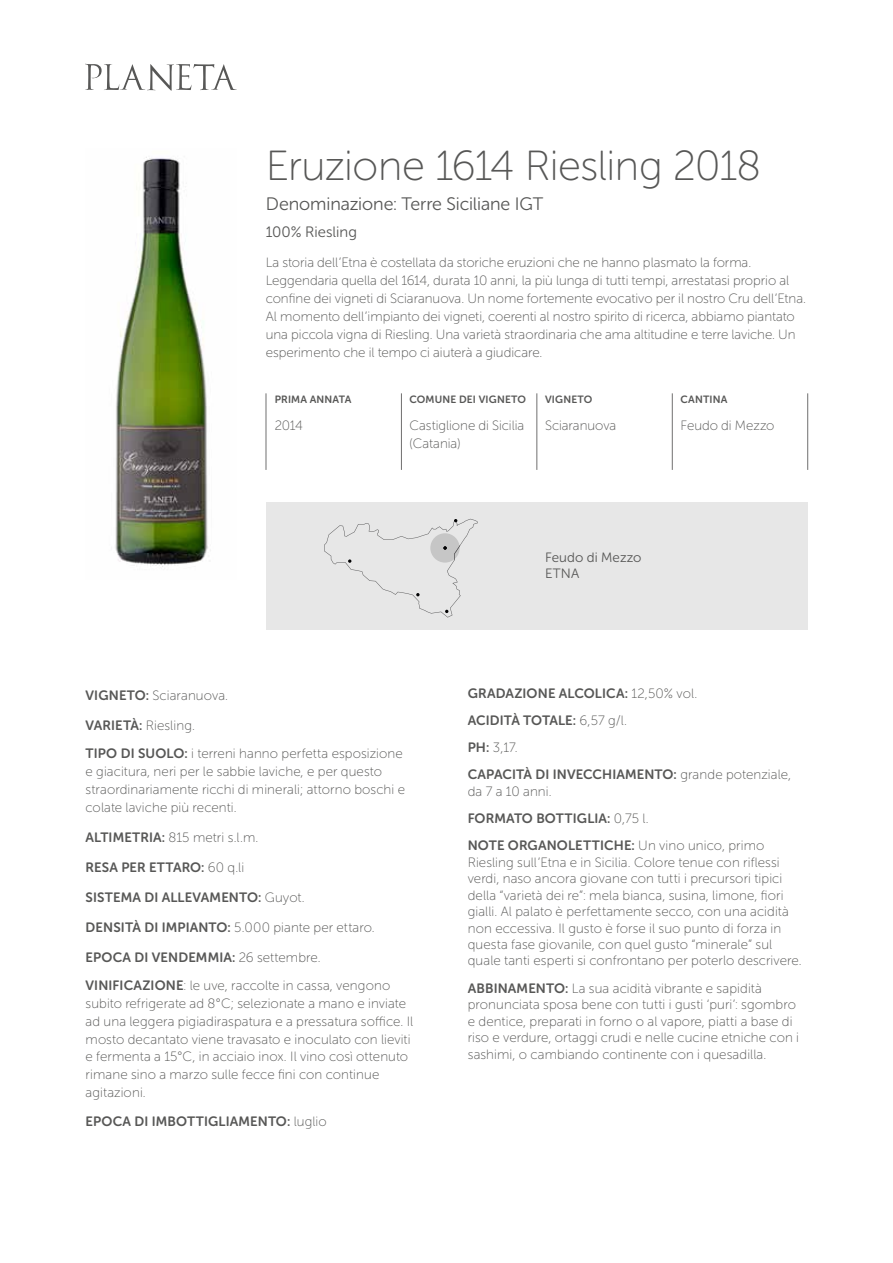
<style>
.page{position:relative;width:893px;height:1263px;background:#fff}
.page>*{position:absolute;margin:0;border:0;box-sizing:border-box;transform-origin:0 0}
.t1{font:42px "Museo Sans Rounded 100";letter-spacing:-.015em;color:#575756}
.t2{font:18px "Museo Sans Rounded 300";letter-spacing:-.005em;color:#575756}
.t3{font:15px "Museo Sans Rounded 300";color:#575756}
.t4{font:13.5px/16.5px "Museo Sans Rounded 100";letter-spacing:.005em;color:#575756}
.t5{font:13.5px/27.2px "Museo Sans Rounded 700";letter-spacing:.01em;color:#575756}
.t6{font:13.5px/16.2px "Museo Sans Rounded 300";letter-spacing:.01em;color:#575756}
.t7{font:10.5px "Museo Sans Rounded 700";letter-spacing:.02em;color:#575756}
.s1{font-family:"Museo Sans Rounded 700"}
.s2{font-family:"Museo Sans Rounded 100"}
</style>
<div class="page">
<img style="left:115px;top:157px;width:96px;height:410px">
<hr style="left:401px;top:393px;width:1px;height:77px;background:#706f6f">
<hr style="left:266px;top:393px;width:1px;height:77px;background:#706f6f">
<hr style="left:537px;top:393px;width:1px;height:77px;background:#706f6f">
<hr style="left:672px;top:393px;width:1px;height:77px;background:#706f6f">
<hr style="left:807px;top:393px;width:1px;height:77px;background:#706f6f">
<svg style="left:85px;top:64px;width:152px;height:27px"></svg>
<div style="left:266px;top:502px;width:542px;height:128px;background:#e7e7e7"></div>
<svg style="left:324px;top:519px;width:154px;height:98px"></svg>
<h1 class="t1" style="left:266px;top:144px;width:497px">Eruzione 1614 Riesling 2018</h1>
<h2 class="t2" style="left:266px;top:195px;width:279px">Denominazione: Terre Siciliane IGT</h2>
<p class="t3" style="left:266px;top:224px;width:93px">100% Riesling</p>
<p class="t4" style="left:266px;top:253px;width:542px;line-height:18px">La storia dell’Etna è costellata da storiche eruzioni che ne hanno plasmato la forma.<br>Leggendaria quella del 1614, durata 10 anni, la più lunga di tutti tempi, arrestatasi proprio al confine dei vigneti di Sciaranuova. Un nome fortemente evocativo per il nostro Cru dell’Etna.<br>Al momento dell’impianto dei vigneti, coerenti al nostro spirito di ricerca, abbiamo piantato una piccola vigna di Riesling. Una varietà straordinaria che ama altitudine e terre laviche. Un esperimento che il tempo ci aiuterà a giudicare.</p>
<p class="t7" style="left:275px;top:394px;width:78px">PRIMA ANNATA</p>
<p class="t4" style="left:275px;top:417px;width:30px">2014</p>
<p class="t7" style="left:409px;top:394px;width:118px">COMUNE DEI VIGNETO</p>
<p class="t4" style="left:409px;top:416px;width:116px;line-height:18px">Castiglione di Sicilia (Catania)</p>
<p class="t7" style="left:545px;top:394px;width:49px">VIGNETO</p>
<p class="t4" style="left:545px;top:417px;width:73px">Sciaranuova</p>
<p class="t7" style="left:681px;top:394px;width:48px">CANTINA</p>
<p class="t4" style="left:681px;top:417px;width:95px">Feudo di Mezzo</p>
<p class="t4" style="left:86px;top:687px;width:144px"><span class="s1">VIGNETO:</span> Sciaranuova.</p>
<p class="t4" style="left:86px;top:711px;width:319px;line-height:28.5px"><span class="s1">VARIETÀ:</span> Riesling.<br><span class="s1">TIPO DI SUOLO:</span> i terreni hanno perfetta esposizione</p>
<p class="t4" style="left:86px;top:763px;width:321px;line-height:17.9px">e giacitura, neri per le sabbie laviche, e per questo straordinariamente ricchi di minerali; attorno boschi e colate laviche più recenti.</p>
<p class="t4" style="left:86px;top:829px;width:174px"><span class="s1">ALTIMETRIA:</span> 815 metri s.l.m.</p>
<p class="t5" style="left:86px;top:853px;width:160px">RESA PER ETTARO: <span class="s2">60 q.li</span></p>
<p class="t5" style="left:86px;top:883px;width:221px">SISTEMA DI ALLEVAMENTO: <span class="s2">Guyot.</span></p>
<p class="t4" style="left:86px;top:919px;width:291px"><span class="s1">DENSITÀ DI IMPIANTO:</span> 5.000 piante per ettaro.</p>
<p class="t5" style="left:86px;top:943px;width:237px">EPOCA DI VENDEMMIA: <span class="s2">26 settembre.</span></p>
<p class="t4" style="left:86px;top:977px;width:329px;line-height:17.9px"><span class="s1">VINIFICAZIONE</span>: le uve, raccolte in cassa, vengono subito refrigerate ad 8°C; selezionate a mano e inviate ad una leggera pigiadiraspatura e a pressatura soffice. Il mosto decantato viene travasato e inoculato con lieviti e fermenta a 15°C, in acciaio inox. Il vino così ottenuto rimane sino a marzo sulle fecce fini con continue agitazioni.</p>
<p class="t5" style="left:86px;top:1107px;width:243px">EPOCA DI IMBOTTIGLIAMENTO: <span class="s2">luglio</span></p>
<p class="t6" style="left:545px;top:549px;width:98px">Feudo di Mezzo<br>ETNA</p>
<p class="t5" style="left:468px;top:680px;width:231px">GRADAZIONE ALCOLICA: <span class="s2">12,50% vol.<br></span>ACIDITÀ TOTALE: <span class="s2">6,57 g/l.</span></p>
<p class="t4" style="left:468px;top:739px;width:51px"><span class="s1">PH:</span> 3,17.</p>
<p class="t5" style="left:468px;top:761px;width:325px">CAPACITÀ DI INVECCHIAMENTO: <span class="s2">grande potenziale,</span></p>
<p class="t4" style="left:468px;top:783px;width:85px">da 7 a 10 anni.</p>
<p class="t5" style="left:468px;top:805px;width:298px">FORMATO BOTTIGLIA: <span class="s2">0,75 l.<br></span>NOTE ORGANOLETTICHE: <span class="s2">Un vino unico, primo</span></p>
<p class="t4" style="left:468px;top:854px;width:335px">Riesling sull’Etna e in Sicilia. Colore tenue con riflessi verdi, naso ancora giovane con tutti i precursori tipici della “varietà dei re”: mela bianca, susina, limone, fiori gialli. Al palato è perfettamente secco, con una acidità non eccessiva. Il gusto è forse il suo punto di forza in questa fase giovanile, con quel gusto “minerale” sul quale tanti esperti si confrontano per poterlo descrivere.</p>
<p class="t4" style="left:468px;top:980px;width:333px"><span class="s1">ABBINAMENTO:</span> La sua acidità vibrante e sapidità pronunciata sposa bene con tutti i gusti ‘puri’: sgombro e dentice, preparati in forno o al vapore, piatti a base di riso e verdure, ortaggi crudi e nelle cucine etniche con i sashimi, o cambiando continente con i quesadilla.</p>
</div>
